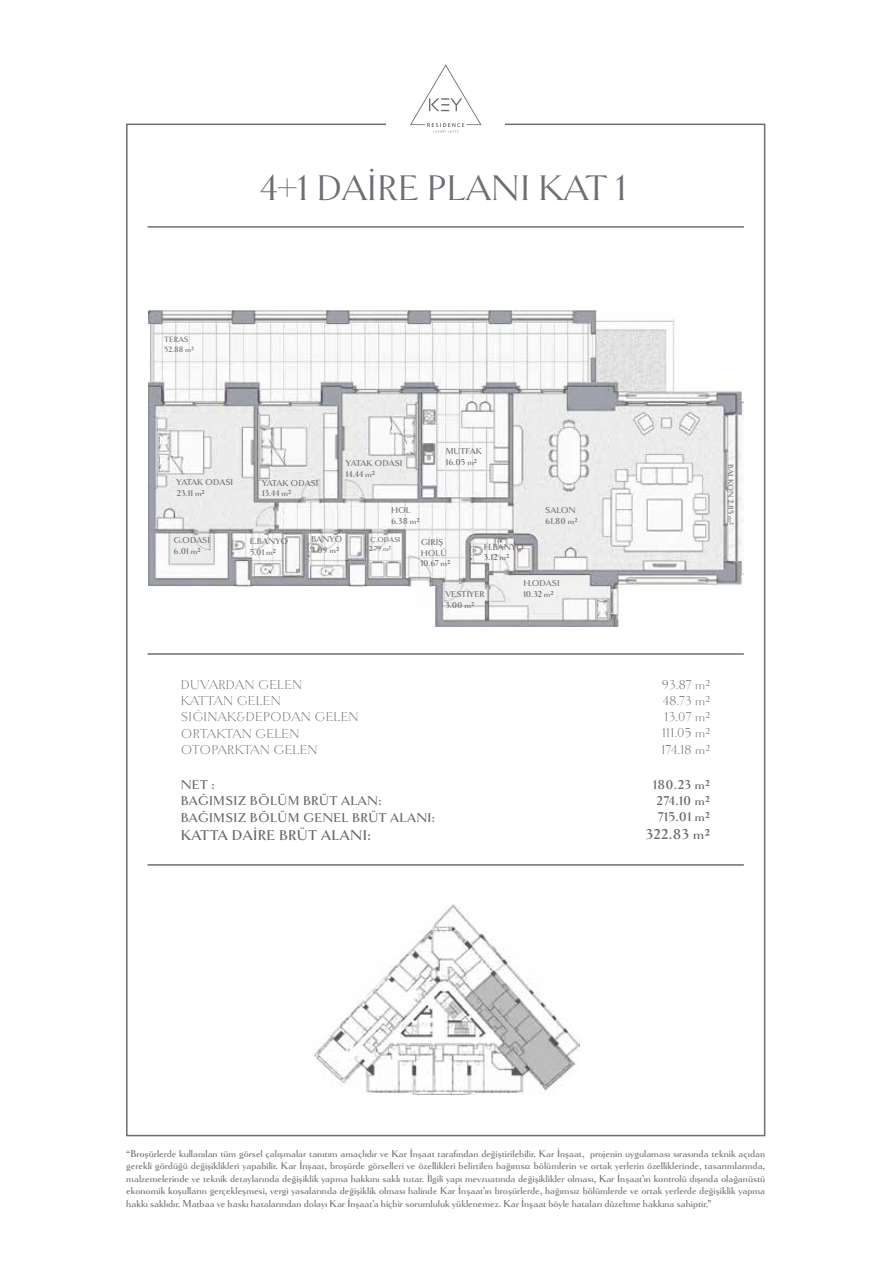
<style>
.page{position:relative;width:893px;height:1263px;background:#fff}
.page>*{position:absolute;margin:0;border:0;box-sizing:border-box;transform-origin:0 0}
.t1{font:37.5px "Goldenbook";color:#6c6e74}
.t2{font:700 15px "Goldenbook";letter-spacing:.025em;color:#64666b}
.t3{font:300 13.5px/16.2px "Goldenbook";letter-spacing:.025em;color:#64666b;text-align:justify}
.t4{font:700 13.5px/16.2px "Goldenbook";letter-spacing:.025em;color:#64666b;text-align:justify}
.t5{font:700 10.5px/12.6px "Goldenbook";color:#6c6e74;text-align:justify}
.t6{font:700 9px/10.8px "Goldenbook";color:#6c6e74}
.t7{font:700 8.1px/9.8px "Goldenbook";color:#6c6e74}
.t8{font:700 7.5px/9px "Goldenbook";color:#6c6e74}
</style>
<div class="page">
<img style="left:148px;top:310px;width:595px;height:317px">
<hr style="left:148px;top:653px;width:596px;height:2px;background:#6c6e74">
<hr style="left:148px;top:864px;width:596px;height:2px;background:#6c6e74">
<hr style="left:148px;top:226px;width:596px;height:2px;background:#6c6e74">
<svg style="left:410px;top:64px;width:72px;height:69px"></svg>
<img style="left:314px;top:904px;width:265px;height:190px">
<h1 class="t1" style="left:260px;top:166px;width:368px">4+1 DAİRE PLANI KAT 1</h1>
<p class="t7" style="left:164px;top:335px;width:31px">TERAS<br>52.88 m2</p>
<p class="t6" style="left:177px;top:477px;width:58px">YATAK ODASI<br>23.11 m2</p>
<p class="t6" style="left:262px;top:477px;width:58px">YATAK ODASI<br>13.44 m2</p>
<p class="t6" style="left:346px;top:458px;width:58px">YATAK ODASI<br>14.44 m2</p>
<p class="t6" style="left:391px;top:505px;width:30px">HOL<br>6.38 m2</p>
<p class="t6" style="left:446px;top:446px;width:38px">MUTFAK<br>16.05 m2</p>
<p class="t6" style="left:174px;top:535px;width:38px">G.ODASI<br>6.01 m2</p>
<p class="t6" style="left:250px;top:536px;width:40px">E.BANYO<br>5.01 m2</p>
<p class="t6" style="left:311px;top:534px;width:33px">BANYO<br>4.09 m2</p>
<p class="t8" style="left:369px;top:536px;width:33px">Ç.ODASI<br>2.79 m2</p>
<p class="t6" style="left:421px;top:537px;width:31px">GİRİŞ<br>HOLÜ<br>10.67 m2</p>
<p class="t6" style="left:484px;top:541px;width:42px">H.BANYO<br>3.12 m2</p>
<p class="t6" style="left:545px;top:505px;width:34px">SALON<br>61.80 m2</p>
<p class="t6" style="left:445px;top:589px;width:41px">VESTİYER<br>3.00 m2</p>
<p class="t3" style="left:181px;top:677px;width:179px;text-align:left">DUVARDAN GELEN<br>KATTAN GELEN<br>SIĞINAK&amp;DEPODAN GELEN<br>ORTAKTAN GELEN<br>OTOPARKTAN GELEN</p>
<p class="t4" style="left:181px;top:777px;width:256px;text-align:left">NET :<br>BAĞIMSIZ BÖLÜM BRÜT ALAN:<br>BAĞIMSIZ BÖLÜM GENEL BRÜT ALANI:</p>
<h2 class="t2" style="left:181px;top:826px;width:192px">KATTA DAİRE BRÜT ALANI:</h2>
<p class="t6" style="left:523px;top:578px;width:38px">H.ODASI<br>10.32 m2</p>
<p class="t7" style="left:735px;top:464px;width:62px;rotate:90deg">BALKON 2.85 m2</p>
<p class="t3" style="left:661px;top:676px;width:50px">93.87 m2<br>48.73 m2<br>13.07 m2<br>111.05 m2<br>174.18 m2</p>
<p class="t4" style="left:653px;top:777px;width:58px">180.23 m2<br>274.10 m2<br>715.01 m2</p>
<h2 class="t2" style="left:646px;top:826px;width:66px">322.83 m2</h2>
<p class="t5" style="left:126px;top:1147px;width:640px">“Broşürlerde kullanılan tüm görsel çalışmalar tanıtım amaçlıdır ve Kar İnşaat tarafından değiştirilebilir. Kar İnşaat, projenin uygulaması sırasında teknik açıdan gerekli gördüğü değişiklikleri yapabilir. Kar İnşaat, broşürde görselleri ve özellikleri belirtilen bağımsız bölümlerin ve ortak yerlerin özelliklerinde, tasarımlarında, malzemelerinde ve teknik detaylarında değişiklik yapma hakkını saklı tutar. İlgili yapı mevzuatında değişiklikler olması, Kar İnşaat’ın kontrolü dışında olağanüstü ekonomik koşulların gerçekleşmesi, vergi yasalarında değişiklik olması halinde Kar İnşaat’ın broşürlerde, bağımsız bölümlerde ve ortak yerlerde değişiklik yapma hakkı saklıdır. Matbaa ve baskı hatalarından dolayı Kar İnşaat’a hiçbir sorumluluk yüklenemez. Kar İnşaat böyle hataları düzeltme hakkına sahiptir.”</p>
</div>
